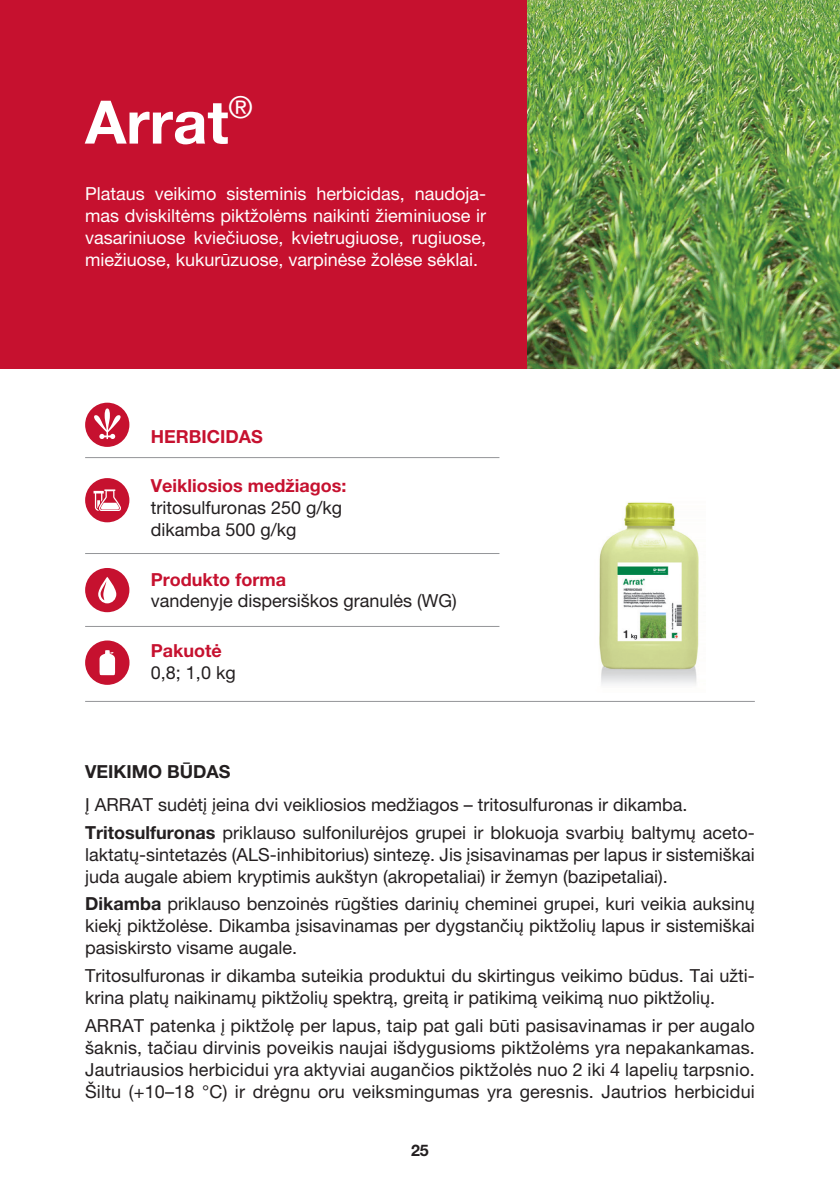
<style>
.page{position:relative;width:840px;height:1191px;background:#fff}
.page>*{position:absolute;margin:0;border:0;box-sizing:border-box;transform-origin:0 0}
.ANTRASTE{font:700 60px "Helvetica Neue CEU";color:#fff}
.tekstas{font:18px/22px "Helvetica Neue CEU";color:#231f20;text-align:justify}
.tekstas-2{font:18px/22px "Helvetica Neue CEU";color:#fff;text-align:justify}
.ZENKLU_txt{font:18px/21.6px "Helvetica Neue CEU";color:#231f20}
.ZENKLU_txt_GREEN{font:700 18px "Helvetica Neue CEU";color:#c6112f}
.paragrafo_antraste{font:700 18px "Helvetica Neue CEU";color:#231f20}
.t1{font:700 16px "Helvetica Neue CEU";color:#231f20}
.s1{font-weight:700}
</style>
<div class="page">
<img style="left:599px;top:502px;width:100px;height:183px">
<div style="left:0;top:0;width:839px;height:369px;background:#c6112f"></div>
<hr style="left:85px;top:457px;width:414px;height:1px;background:#939598">
<hr style="left:85px;top:553px;width:414px;height:1px;background:#939598">
<hr style="left:85px;top:626px;width:414px;height:1px;background:#939598">
<hr style="left:85px;top:701px;width:669px;height:1px;background:#939598">
<div style="left:85px;top:478px;width:44px;height:44px;background:#c6112f;border-radius:50%"></div>
<svg style="left:93px;top:489px;width:28px;height:22px"></svg>
<div style="left:85px;top:568px;width:44px;height:44px;background:#c6112f;border-radius:50%"></div>
<svg style="left:98px;top:577px;width:18px;height:26px"></svg>
<div style="left:85px;top:640px;width:44px;height:45px;background:#c6112f;border-radius:50%"></div>
<svg style="left:99px;top:650px;width:16px;height:25px"></svg>
<img style="left:527px;top:0;width:312px;height:369px">
<div style="left:85px;top:403px;width:44px;height:44px;background:#c6112f;border-radius:50%"></div>
<svg style="left:94px;top:408px;width:27px;height:31px"></svg>
<p class="ANTRASTE" style="left:85px;top:85px;width:169px">Arrat<sup>®</sup></p>
<p class="tekstas-2" style="left:85px;top:182px;width:402px">Plataus veikimo sisteminis herbicidas, naudoja&shy;mas dviskiltėms piktžolėms naikinti žieminiuose ir vasariniuose kviečiuose, kvietrugiuose, rugiuose, miežiuose, kukurūzuose, varpinėse žolėse sėklai.</p>
<p class="ZENKLU_txt_GREEN" style="left:151px;top:425px;width:113px">HERBICIDAS</p>
<p class="ZENKLU_txt_GREEN" style="left:151px;top:475px;width:197px">Veikliosios medžiagos:</p>
<p class="ZENKLU_txt" style="left:151px;top:496px;width:193px">tritosulfuronas 250 g/kg dikamba 500 g/kg</p>
<p class="ZENKLU_txt_GREEN" style="left:151px;top:568px;width:136px">Produkto forma</p>
<p class="ZENKLU_txt" style="left:151px;top:590px;width:307px">vandenyje dispersiškos granulės (WG)</p>
<p class="ZENKLU_txt_GREEN" style="left:151px;top:639px;width:73px">Pakuotė</p>
<p class="ZENKLU_txt" style="left:151px;top:661px;width:86px">0,8; 1,0 kg</p>
<p class="paragrafo_antraste" style="left:85px;top:760px;width:147px">VEIKIMO BŪDAS</p>
<p class="tekstas" style="left:85px;top:793px;width:603px">Į ARRAT sudėtį įeina dvi veikliosios medžiagos – tritosulfuronas ir dikamba.</p>
<p class="tekstas" style="left:85px;top:821px;width:671px"><span class="s1">Tritosulfuronas</span> priklauso sulfonilurėjos grupei ir blokuoja svarbių baltymų aceto&shy;laktatų-sintetazės (ALS-inhibitorius) sintezę. Jis įsisavinamas per lapus ir sistemiškai juda augale abiem kryptimis aukštyn (akropetaliai) ir žemyn (bazipetaliai).</p>
<p class="tekstas" style="left:85px;top:892px;width:670px"><span class="s1">Dikamba</span> priklauso benzoinės rūgšties darinių cheminei grupei, kuri veikia auksinų kiekį piktžolėse. Dikamba įsisavinamas per dygstančių piktžolių lapus ir sistemiškai pasiskirsto visame augale.</p>
<p class="tekstas" style="left:85px;top:964px;width:670px">Tritosulfuronas ir dikamba suteikia produktui du skirtingus veikimo būdus. Tai užti&shy;krina platų naikinamų piktžolių spektrą, greitą ir patikimą veikimą nuo piktžolių.</p>
<p class="tekstas" style="left:85px;top:1014px;width:671px">ARRAT patenka į piktžolę per lapus, taip pat gali būti pasisavinamas ir per augalo šaknis, tačiau dirvinis poveikis naujai išdygusioms piktžolėms yra nepakankamas.<br>Jautriausios herbicidui yra aktyviai augančios piktžolės nuo 2 iki 4 lapelių tarpsnio.<br>Šiltu (+10–18 °C) ir drėgnu oru veiksmingumas yra geresnis. Jautrios herbicidui</p>
<p class="t1" style="left:411px;top:1140px;width:19px">25</p>
</div>
